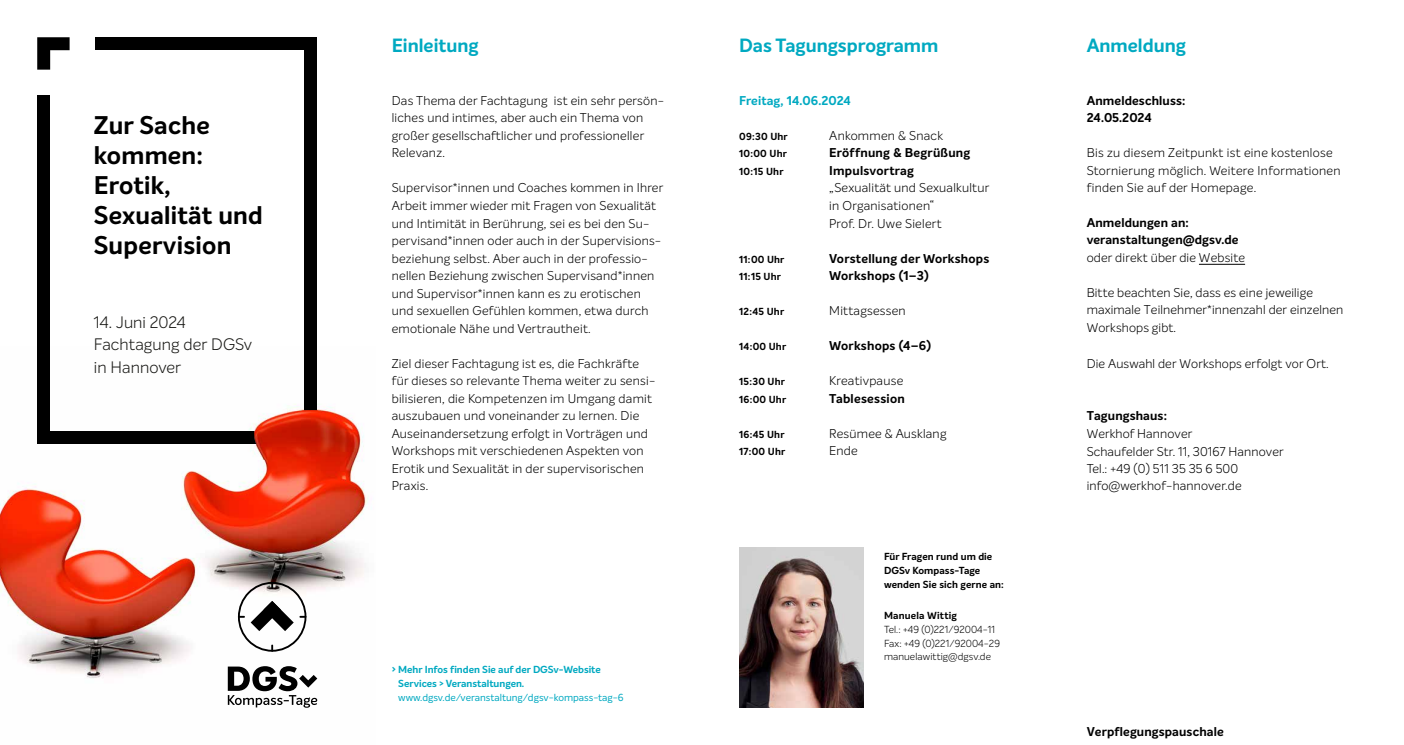
<style>
.page{position:relative;width:1404px;height:745px;background:#fff}
.page>*{position:absolute;margin:0;border:0;box-sizing:border-box;transform-origin:0 0}
.t1{font:700 25px/30px "Intelo Alt";letter-spacing:.01em;color:#000}
.t2{font:700 18.75px "Intelo Alt";color:#00a9c1}
.t3{font:300 16.25px/22.5px "Intelo Alt";letter-spacing:.005em;color:#171714}
.t4{font:300 12.5px/17.5px "Intelo Alt";letter-spacing:.02em;color:#000}
.t5{font:700 12.5px/17.5px "Intelo Alt";letter-spacing:.01em;color:#000}
.t6{font:700 12.5px "Intelo Alt";letter-spacing:.01em;color:#00a9c1}
.t7{font:700 10px/13.8px "Intelo Alt";letter-spacing:.015em;color:#000}
.t8{font:300 10px/13.8px "Intelo Alt";letter-spacing:.01em;color:#000}
.t9{font:700 10px/13.8px "Intelo Alt";color:#00a9c1}
.t10{font:10px "Intelo Alt";color:#00a9c1}
.s1{font-size:12.5px}
</style>
<div class="page">
<img style="left:739px;top:547px;width:124px;height:160px">
<hr style="left:1198px;top:264px;width:46px;height:1px;background:#000">
<img style="left:0;top:404px;width:368px;height:304px">
<div style="left:96px;top:37px;width:221px;height:13px;background:#000"></div>
<div style="left:37px;top:431px;width:280px;height:13px;background:#000"></div>
<div style="left:37px;top:95px;width:13px;height:342px;background:#000"></div>
<svg style="left:37px;top:37px;width:33px;height:33px"></svg>
<svg style="left:228px;top:665px;width:89px;height:42px"></svg>
<svg style="left:238px;top:581px;width:68px;height:70px"></svg>
<div style="left:304px;top:37px;width:13px;height:400px;background:#000"></div>
<img style="left:244px;top:410px;width:86px;height:51px">
<h1 class="t1" style="left:94px;top:111px;width:170px">Zur Sache kommen:<br>Erotik,<br>Sexualität und<br>Supervision</h1>
<h3 class="t3" style="left:94px;top:310px;width:160px">14. Juni 2024<br>Fachtagung der DGSv in Hannover</h3>
<h2 class="t2" style="left:392px;top:34px;width:88px">Einleitung</h2>
<p class="t4" style="left:392px;top:92px;width:274px">Das Thema der Fachtagung ist ein sehr persön&shy;liches und intimes, aber auch ein Thema von großer gesellschaftlicher und professioneller Relevanz.</p>
<p class="t4" style="left:392px;top:179px;width:273px">Supervisor*innen und Coaches kommen in Ihrer Arbeit immer wieder mit Fragen von Sexualität und Intimität in Berührung, sei es bei den Su&shy;pervisand*innen oder auch in der Supervisions&shy;beziehung selbst. Aber auch in der professio&shy;nellen Beziehung zwischen Supervisand*innen und Supervisor*innen kann es zu erotischen und sexuellen Gefühlen kommen, etwa durch emotionale Nähe und Vertrautheit.</p>
<p class="t4" style="left:392px;top:354px;width:265px">Ziel dieser Fachtagung ist es, die Fachkräfte für dieses so relevante Thema weiter zu sensi&shy;bilisieren, die Kompetenzen im Umgang damit auszubauen und voneinander zu lernen. Die Auseinandersetzung erfolgt in Vorträgen und Workshops mit verschiedenen Aspekten von Erotik und Sexualität in der supervisorischen Praxis.</p>
<p class="t9" style="left:398px;top:662px;width:204px;text-indent:-7px"><span class="s1">›</span> Mehr Infos finden Sie auf der DGSv-Website<br>Services &gt; Veranstaltungen.</p>
<p class="t10" style="left:398px;top:690px;width:227px">www.dgsv.de/veranstaltung/dgsv-kompass-tag-6</p>
<h2 class="t2" style="left:739px;top:34px;width:201px">Das Tagungsprogramm</h2>
<p class="t6" style="left:739px;top:92px;width:113px">Freitag, 14.06.2024</p>
<p class="t7" style="left:739px;top:130px;width:50px">09:30 Uhr</p>
<p class="t4" style="left:829px;top:127px;width:115px">Ankommen &amp; Snack</p>
<p class="t7" style="left:739px;top:147px;width:49px">10:00 Uhr</p>
<p class="t5" style="left:829px;top:144px;width:143px">Eröffnung &amp; Begrüßung</p>
<p class="t7" style="left:739px;top:165px;width:46px">10:15 Uhr</p>
<p class="t5" style="left:829px;top:162px;width:86px">Impulsvortrag</p>
<p class="t4" style="left:829px;top:179px;width:162px">„Sexualität und Sexualkultur in Organisationen“<br>Prof. Dr. Uwe Sielert</p>
<p class="t7" style="left:739px;top:252px;width:47px">11:00 Uhr</p>
<p class="t5" style="left:829px;top:249px;width:162px">Vorstellung der Workshops</p>
<p class="t7" style="left:739px;top:270px;width:43px">11:15 Uhr</p>
<p class="t5" style="left:829px;top:267px;width:101px">Workshops (1–3)</p>
<p class="t7" style="left:739px;top:305px;width:46px">12:45 Uhr</p>
<p class="t4" style="left:829px;top:302px;width:78px">Mittagsessen</p>
<p class="t7" style="left:739px;top:340px;width:48px">14:00 Uhr</p>
<p class="t5" style="left:829px;top:337px;width:103px">Workshops (4–6)</p>
<p class="t7" style="left:739px;top:375px;width:47px">15:30 Uhr</p>
<p class="t4" style="left:829px;top:372px;width:75px">Kreativpause</p>
<p class="t7" style="left:739px;top:392px;width:49px">16:00 Uhr</p>
<p class="t5" style="left:829px;top:389px;width:77px">Tablesession</p>
<p class="t7" style="left:739px;top:427px;width:47px">16:45 Uhr</p>
<p class="t4" style="left:829px;top:424px;width:119px">Resümee &amp; Ausklang</p>
<p class="t7" style="left:739px;top:445px;width:48px">17:00 Uhr</p>
<p class="t4" style="left:829px;top:442px;width:30px">Ende</p>
<p class="t7" style="left:883px;top:549px;width:121px">Für Fragen rund um die<br>DGSv Kompass-Tage wenden Sie sich gerne an:</p>
<p class="t7" style="left:883px;top:608px;width:74px">Manuela Wittig</p>
<p class="t8" style="left:883px;top:622px;width:117px">Tel.: +49 (0)221/92004-11<br>Fax: +49 (0)221/92004-29 manuelawittig@dgsv.de</p>
<h2 class="t2" style="left:1086px;top:34px;width:101px">Anmeldung</h2>
<p class="t5" style="left:1086px;top:92px;width:100px">Anmeldeschluss:<br>24.05.2024</p>
<p class="t4" style="left:1086px;top:144px;width:255px">Bis zu diesem Zeitpunkt ist eine kostenlose<br>Stornierung möglich. Weitere Informationen finden Sie auf der Homepage.</p>
<p class="t5" style="left:1086px;top:214px;width:153px">Anmeldungen an: veranstaltungen@dgsv.de</p>
<p class="t4" style="left:1086px;top:249px;width:160px">oder direkt über die Website</p>
<p class="t4" style="left:1086px;top:283px;width:258px">Bitte beachten Sie, dass es eine jeweilige maximale Teilnehmer*innenzahl der einzelnen<br>Workshops gibt.</p>
<p class="t4" style="left:1086px;top:354px;width:243px">Die Auswahl der Workshops erfolgt vor Ort.</p>
<p class="t5" style="left:1086px;top:407px;width:82px">Tagungshaus:</p>
<p class="t4" style="left:1086px;top:425px;width:198px">Werkhof Hannover<br>Schaufelder Str. 11, 30167 Hannover<br>Tel.: +49 (0) 511 35 35 6 500 info@werkhof-hannover.de</p>
<p class="t5" style="left:1086px;top:722px;width:139px">Verpflegungspauschale</p>
</div>
